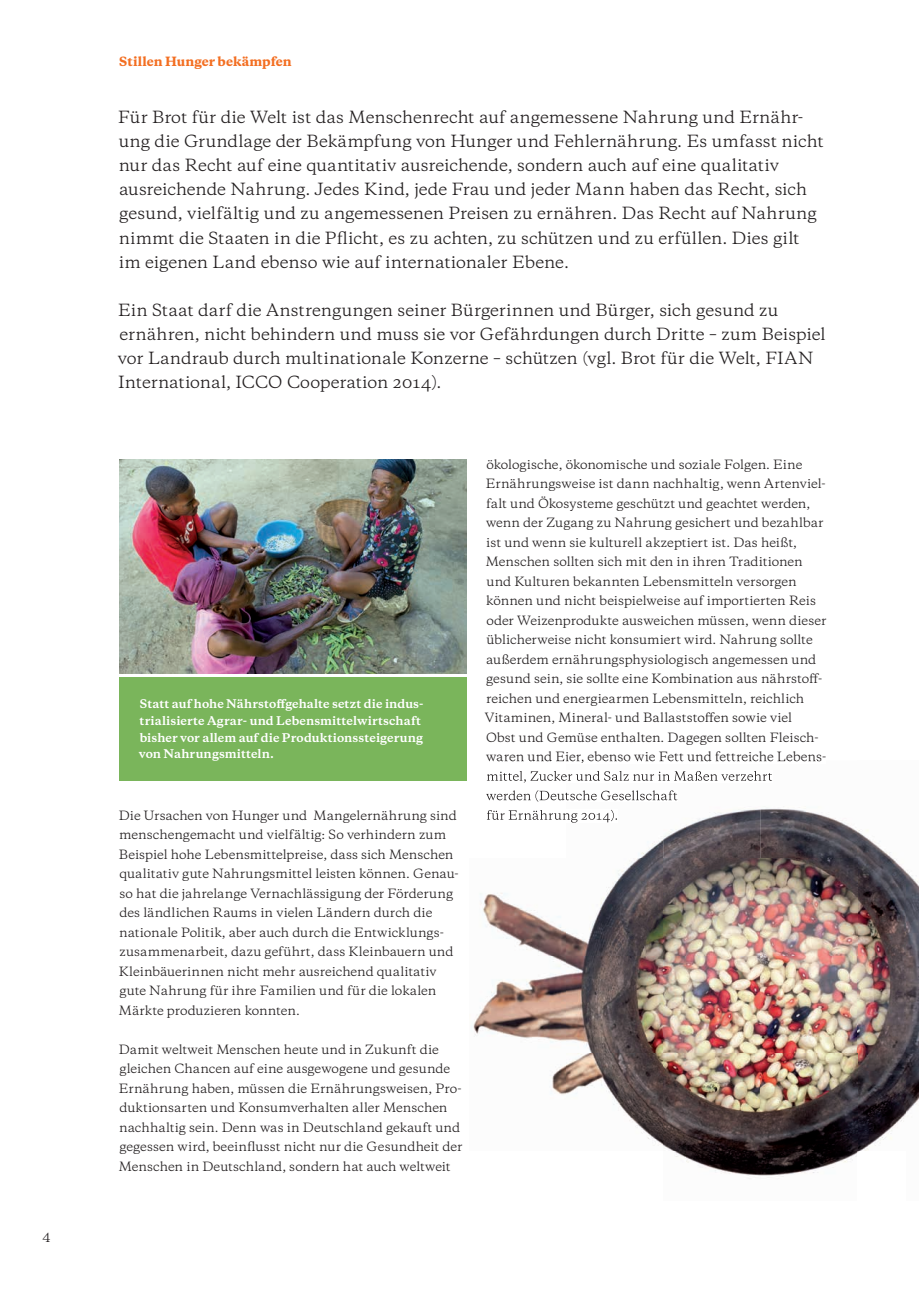
<style>
.page{position:relative;width:919px;height:1289px;background:#fff}
.page>*{position:absolute;margin:0;border:0;box-sizing:border-box;transform-origin:0 0}
.t1{font:15.75px/24px "Galaxie Copernicus";color:#231f20}
.t2{font:12px/19.5px "Galaxie Copernicus";color:#231f20}
.t3{font:800 12px "Galaxie Copernicus";letter-spacing:.005em;color:#f36e21}
.t4{font:700 11.25px/16.5px "Galaxie Copernicus";letter-spacing:.01em;color:#fff}
</style>
<div class="page">
<img style="left:119px;top:460px;width:348px;height:213px">
<div style="left:119px;top:677px;width:348px;height:103px;background:#7ab55b"></div>
<img style="left:473px;top:782px;width:93px;height:313px">
<img style="left:572px;top:799px;width:188px;height:59px">
<img style="left:760px;top:808px;width:97px;height:50px">
<img style="left:857px;top:829px;width:49px;height:322px">
<img style="left:566px;top:858px;width:291px;height:293px">
<img style="left:674px;top:1151px;width:185px;height:26px">
<img style="left:488px;top:760px;width:334px;height:3px">
<img style="left:487px;top:771px;width:285px;height:11px">
<img style="left:486px;top:790px;width:191px;height:11px">
<img style="left:487px;top:809px;width:130px;height:13px">
<img style="left:906px;top:870px;width:12px;height:243px">
<p class="t2" style="left:43px;top:1227px;width:9px">4</p>
<p class="t3" style="left:119px;top:53px;width:174px">Stillen Hunger bekämpfen</p>
<p class="t1" style="left:118px;top:106px;width:707px">Für Brot für die Welt ist das Menschenrecht auf angemessene Nahrung und Ernähr&shy;ung die Grundlage der Bekämpfung von Hunger und Fehlernährung. Es umfasst nicht nur das Recht auf eine quantitativ ausreichende, sondern auch auf eine qualitativ ausreichende Nahrung. Jedes Kind, jede Frau und jeder Mann haben das Recht, sich gesund, vielfältig und zu angemessenen Preisen zu ernähren. Das Recht auf Nahrung nimmt die Staaten in die Pflicht, es zu achten, zu schützen und zu erfüllen. Dies gilt im eigenen Land ebenso wie auf internationaler Ebene.</p>
<p class="t1" style="left:118px;top:298px;width:709px">Ein Staat darf die Anstrengungen seiner Bürgerinnen und Bürger, sich gesund zu ernähren, nicht behindern und muss sie vor Gefährdungen durch Dritte – zum Beispiel vor Landraub durch multinationale Konzerne – schützen (vgl. Brot für die Welt, FIAN International, ICCO Cooperation 2014).</p>
<p class="t4" style="left:139px;top:696px;width:286px">Statt auf hohe Nährstoffgehalte setzt die indus&shy;trialisierte Agrar- und Lebensmittelwirtschaft bisher vor allem auf die Produktionssteigerung von Nahrungsmitteln.</p>
<p class="t2" style="left:119px;top:805px;width:341px">Die Ursachen von Hunger und Mangelernährung sind menschengemacht und vielfältig: So verhindern zum Beispiel hohe Lebensmittelpreise, dass sich Menschen qualitativ gute Nahrungsmittel leisten können. Genau&shy;so hat die jahrelange Vernachlässigung der Förderung des ländlichen Raums in vielen Ländern durch die nationale Politik, aber auch durch die Entwicklungs&shy;zusammenarbeit, dazu geführt, dass Kleinbauern und Kleinbäuerinnen nicht mehr ausreichend qualitativ gute Nahrung für ihre Familien und für die lokalen Märkte produzieren konnten.</p>
<p class="t2" style="left:119px;top:1039px;width:345px">Damit weltweit Menschen heute und in Zukunft die gleichen Chancen auf eine ausgewogene und gesunde Ernährung haben, müssen die Ernährungsweisen, Pro&shy;duktionsarten und Konsumverhalten aller Menschen nachhaltig sein. Denn was in Deutschland gekauft und gegessen wird, beeinflusst nicht nur die Gesundheit der Menschen in Deutschland, sondern hat auch weltweit</p>
<p class="t2" style="left:485px;top:454px;width:343px">ökologische, ökonomische und soziale Folgen. Eine Ernährungsweise ist dann nachhaltig, wenn Artenviel&shy;falt und Ökosysteme geschützt und geachtet werden, wenn der Zugang zu Nahrung gesichert und bezahlbar ist und wenn sie kulturell akzeptiert ist. Das heißt, Menschen sollten sich mit den in ihren Traditionen und Kulturen bekannten Lebensmitteln versorgen können und nicht beispielweise auf importierten Reis oder Weizenprodukte ausweichen müssen, wenn dieser üblicherweise nicht konsumiert wird. Nahrung sollte außerdem ernährungsphysiologisch angemessen und gesund sein, sie sollte eine Kombination aus nährstoff&shy;reichen und energiearmen Lebensmitteln, reichlich Vitaminen, Mineral- und Ballaststoffen sowie viel<br>Obst und Gemüse enthalten. Dagegen sollten Fleisch&shy;waren und Eier, ebenso wie Fett und fettreiche Lebens-</p>
</div>
